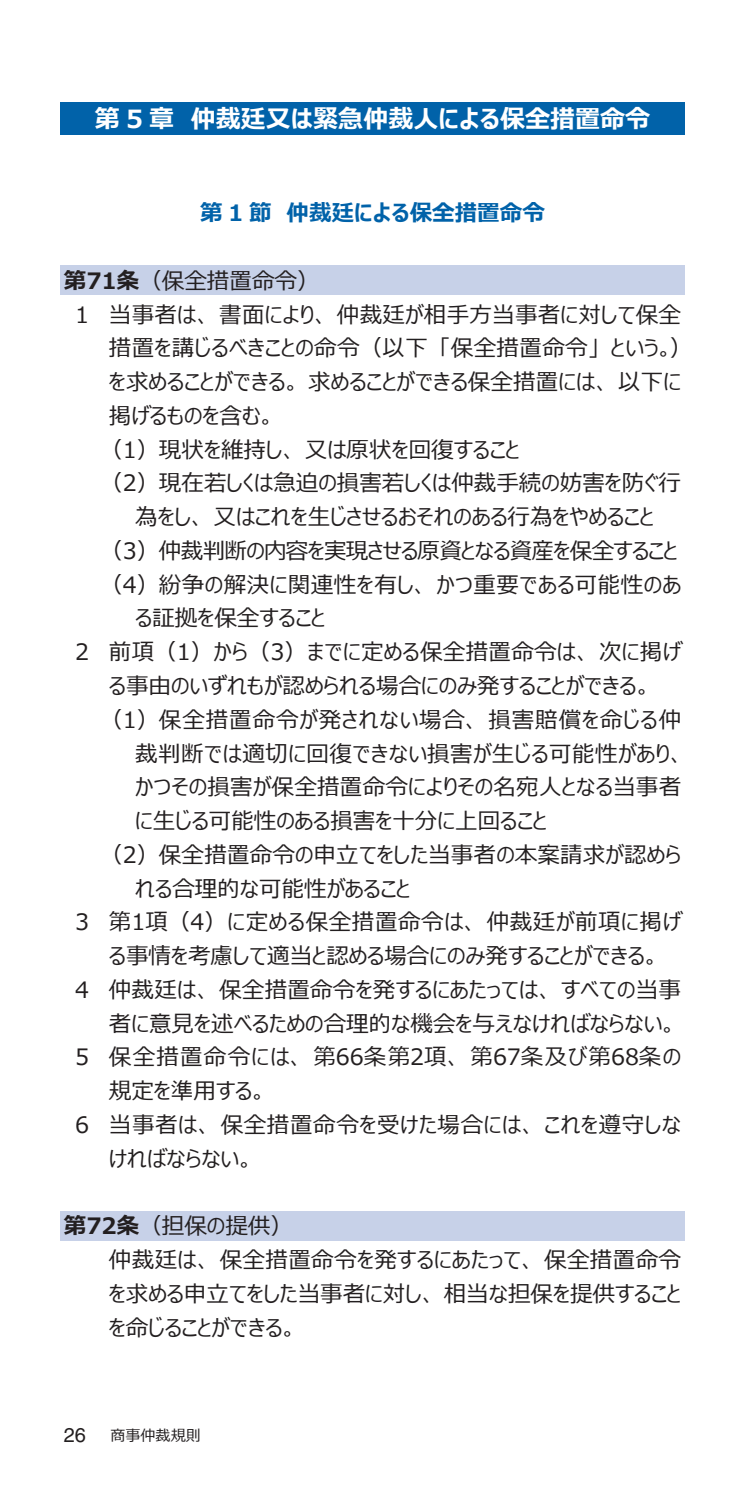
<style>
.page{position:relative;width:745px;height:1489px;background:#fff}
.page>*{position:absolute;margin:0;border:0;box-sizing:border-box;transform-origin:0 0}
._03-2_章見出{font:700 25px "Meiryo UI";color:#fff}
._05__2字下げ基本{font:22.5px/33.8px "Meiryo UI";letter-spacing:.005em;color:#231f20}
._06__3字下げ箇条書き{font:22.5px/33.8px "Meiryo UI";color:#231f20}
._06__3字下げ箇条書き-2{font:22.5px/33.8px "Meiryo UI";letter-spacing:.02em;color:#231f20}
._05__2字下げ基本-2{font:22.5px/33.8px "Meiryo UI";letter-spacing:.025em;color:#231f20}
._06__3字下げ箇条書き-3{font:22.5px "Meiryo UI";letter-spacing:-.03em;color:#231f20}
._04第-条{font:22.5px "Meiryo UI";color:#231f20}
._06節見出{font:700 22.5px "Meiryo UI";color:#0162a9}
.t1{font:15px "Meiryo UI";color:#231f20}
.s1{font-weight:700}
.s2{font-family:"Helvetica";font-size:20px}
</style>
<div class="page">
<div style="left:60px;top:103px;width:624px;height:32px;background:#0162a9"></div>
<div style="left:60px;top:265px;width:624px;height:30px;background:#c7d1e8"></div>
<div style="left:60px;top:1210px;width:624px;height:30px;background:#c7d1e8"></div>
<p class="_03-2_章見出" style="left:95px;top:102px;width:556px">第 5 章　仲裁廷又は緊急仲裁人による保全措置命令</p>
<p class="_06節見出" style="left:200px;top:197px;width:346px">第 1 節　仲裁廷による保全措置命令</p>
<p class="_04第-条" style="left:64px;top:265px;width:257px"><span class="s1">第71条</span>（保全措置命令）</p>
<p class="_05__2字下げ基本" style="left:109px;top:299px;width:584px;text-indent:-34px">1 当事者は、書面により、仲裁廷が相手方当事者に対して保全措置を講じるべきことの命令（以下「保全措置命令」という。）を求めることができる。求めることができる保全措置には、以下に掲げるものを含む。</p>
<p class="_06__3字下げ箇条書き" style="left:100px;top:434px;width:421px">（1）現状を維持し、又は原状を回復すること</p>
<p class="_06__3字下げ箇条書き" style="left:100px;top:467px;width:582px;text-align:center">（2）現在若しくは急迫の損害若しくは仲裁手続の妨害を防ぐ行為をし、又はこれを生じさせるおそれのある行為をやめること</p>
<p class="_06__3字下げ箇条書き-3" style="left:100px;top:535px;width:578px">（3）仲裁判断の内容を実現させる原資となる資産を保全すること</p>
<p class="_06__3字下げ箇条書き-2" style="left:135px;top:569px;width:547px;text-indent:-35px">（4）紛争の解決に関連性を有し、かつ重要である可能性のある証拠を保全すること</p>
<p class="_05__2字下げ基本" style="left:75px;top:636px;width:607px;text-align:center">2 前項（1）から（3）までに定める保全措置命令は、次に掲げる事由のいずれもが認められる場合にのみ発することができる。</p>
<p class="_06__3字下げ箇条書き" style="left:135px;top:704px;width:550px;text-indent:-35px">（1）保全措置命令が発されない場合、損害賠償を命じる仲裁判断では適切に回復できない損害が生じる可能性があり、かつその損害が保全措置命令によりその名宛人となる当事者に生じる可能性のある損害を十分に上回ること</p>
<p class="_06__3字下げ箇条書き" style="left:135px;top:839px;width:547px;text-indent:-35px">（2）保全措置命令の申立てをした当事者の本案請求が認められる合理的な可能性があること</p>
<p class="_05__2字下げ基本" style="left:75px;top:906px;width:607px;text-align:center">3 第1項（4）に定める保全措置命令は、仲裁廷が前項に掲げる事情を考慮して適当と認める場合にのみ発することができる。</p>
<p class="_05__2字下げ基本" style="left:75px;top:974px;width:607px;text-align:right">4 仲裁廷は、保全措置命令を発するにあたっては、すべての当事者に意見を述べるための合理的な機会を与えなければならない。</p>
<p class="_05__2字下げ基本" style="left:109px;top:1041px;width:573px;text-indent:-34px">5 保全措置命令には、第66条第2項、第67条及び第68条の規定を準用する。</p>
<p class="_05__2字下げ基本-2" style="left:109px;top:1109px;width:573px;text-indent:-34px">6 当事者は、保全措置命令を受けた場合には、これを遵守しなければならない。</p>
<p class="_04第-条" style="left:64px;top:1210px;width:230px"><span class="s1">第72条</span>（担保の提供）</p>
<p class="_05__2字下げ基本" style="left:109px;top:1244px;width:573px;text-align:justify">仲裁廷は、保全措置命令を発するにあたって、保全措置命令を求める申立てをした当事者に対し、相当な担保を提供することを命じることができる。</p>
<p class="t1" style="left:64px;top:1424px;width:138px"><span class="s2">26</span> 商事仲裁規則</p>
</div>
